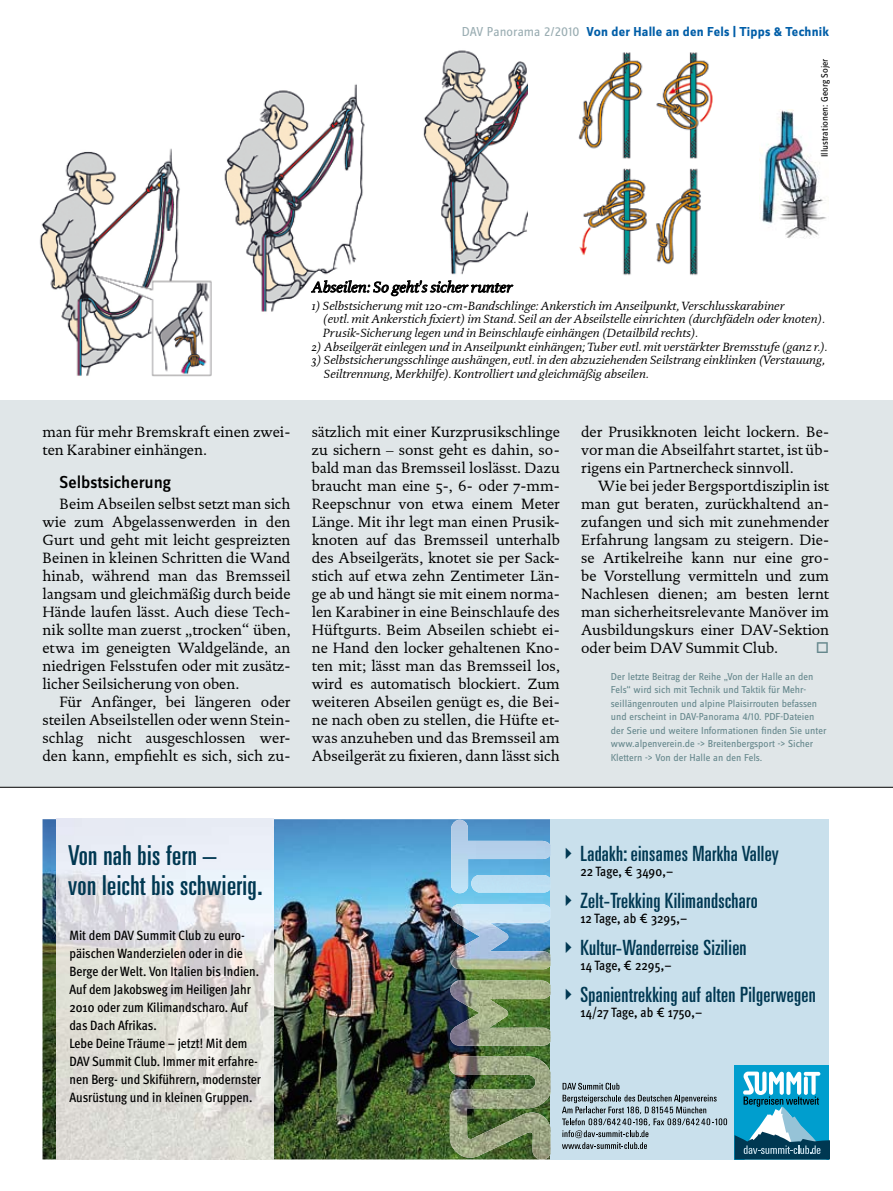
<style>
.page{position:relative;width:893px;height:1191px;background:#fff}
.page>*{position:absolute;margin:0;border:0;box-sizing:border-box;transform-origin:0 0}
.t1{font:ultra-condensed 27.45px/29.7px "Univers LT Pro";letter-spacing:.015em;color:#003852}
.t2{font:ultra-condensed 21px "Univers LT Pro";letter-spacing:.015em;color:#003852}
.t3{font:500 18px "Zine Sans Dis";color:#000}
.t4{font:15px/18px "DTL Documenta ST";color:#000;text-align:justify}
.t5{font:italic 15px "DTL Documenta ST";color:#000}
.t6{font:500 13.5px/18px "Meta Cond OT";color:#000}
.t7{font:700 13.5px "Zine Sans Dis";letter-spacing:.01em;color:#005ea8}
.t8{font:italic 12px/13.5px "DTL Documenta ST";color:#000}
.t9{font:10.5px/13.5px "Zine Sans Dis";color:#65878c}
.t10{font:9.75px "Zine Sans Dis";color:#000}
.s1{font-weight:400;color:#9baeb3}
</style>
<div class="page">
<div style="left:0;top:401px;width:893px;height:790px;background:#e0e6e8"></div>
<div style="left:0;top:787px;width:893px;height:404px;background:#fff"></div>
<hr style="left:0;top:787px;width:893px;height:1px;background:#000">
<img style="left:39px;top:50px;width:489px;height:327px">
<img style="left:761px;top:109px;width:65px;height:130px">
<img style="left:578px;top:52px;width:135px;height:224px">
<svg style="left:311px;top:280px;width:202px;height:18px"></svg>
<img style="left:43px;top:819px;width:508px;height:340px">
<img style="left:57px;top:819px;width:217px;height:340px">
<div style="left:551px;top:819px;width:278px;height:340px;background:#c9e0ec"></div>
<svg style="left:562px;top:1082px;width:165px;height:67px"></svg>
<div style="left:735px;top:1064px;width:94px;height:95px;background:#009ece"></div>
<svg style="left:735px;top:1071px;width:94px;height:88px"></svg>
<img style="left:446px;top:1056px;width:105px;height:103px">
<img style="left:451px;top:819px;width:100px;height:74px">
<img style="left:445px;top:980px;width:106px;height:65px">
<img style="left:446px;top:904px;width:105px;height:65px">
<p class="t7" style="left:462px;top:25px;width:369px"><span class="s1">DAV Panorama 2/2010</span> Von der Halle an den Fels | Tipps &amp; Technik</p>
<p class="t10" style="left:819px;top:157px;width:100px;rotate:-90deg">Illustrationen: Georg Sojer</p>
<p class="t4" style="left:43px;top:423px;width:250px">man für mehr Bremskraft einen zwei&shy;ten Karabiner einhängen.</p>
<p class="t3" style="left:60px;top:472px;width:113px">Selbstsicherung</p>
<p class="t4" style="left:43px;top:495px;width:250px;text-indent:17px">Beim Abseilen selbst setzt man sich wie zum Abgelassenwerden in den Gurt und geht mit leicht gespreizten Beinen in kleinen Schritten die Wand hinab, während man das Bremsseil langsam und gleichmäßig durch beide Hände laufen lässt. Auch diese Tech&shy;nik sollte man zuerst „trocken“ üben, etwa im geneigten Waldgelände, an niedrigen Felsstufen oder mit zusätz&shy;licher Seilsicherung von oben.</p>
<p class="t4" style="left:43px;top:693px;width:250px;text-indent:17px">Für Anfänger, bei längeren oder steilen Abseilstellen oder wenn Stein&shy;schlag nicht ausgeschlossen wer&shy;den kann, empfiehlt es sich, sich zu-</p>
<p class="t5" style="left:312px;top:278px;width:202px">Abseilen: So geht's sicher runter</p>
<p class="t8" style="left:323px;top:299px;width:503px;text-indent:-11px">1) Selbstsicherung mit 120-cm-Bandschlinge: Ankerstich im Anseilpunkt, Verschlusskarabiner<br>(evtl. mit Ankerstich fixiert) im Stand. Seil an der Abseilstelle einrichten (durchfädeln oder knoten).<br>Prusik-Sicherung legen und in Beinschlaufe einhängen (Detailbild rechts).</p>
<p class="t8" style="left:312px;top:339px;width:517px">2) Abseilgerät einlegen und in Anseilpunkt einhängen; Tuber evtl. mit verstärkter Bremsstufe (ganz r.).</p>
<p class="t8" style="left:324px;top:353px;width:503px;text-indent:-12px">3) Selbstsicherungsschlinge aushängen, evtl. in den abzuziehenden Seilstrang einklinken (Verstauung,<br>Seiltrennung, Merkhilfe). Kontrolliert und gleichmäßig abseilen.</p>
<p class="t4" style="left:312px;top:423px;width:250px">sätzlich mit einer Kurzprusikschlinge zu sichern – sonst geht es dahin, so&shy;bald man das Bremsseil loslässt. Dazu braucht man eine 5-, 6- oder 7-mm-Reepschnur von etwa einem Meter Länge. Mit ihr legt man einen Prusik&shy;knoten auf das Bremsseil unterhalb des Abseilgeräts, knotet sie per Sack&shy;stich auf etwa zehn Zentimeter Län&shy;ge ab und hängt sie mit einem norma&shy;len Karabiner in eine Beinschlaufe des Hüftgurts. Beim Abseilen schiebt ei&shy;ne Hand den locker gehaltenen Kno&shy;ten mit; lässt man das Bremsseil los, wird es automatisch blockiert. Zum weiteren Abseilen genügt es, die Bei&shy;ne nach oben zu stellen, die Hüfte et&shy;was anzuheben und das Bremsseil am Abseilgerät zu fixieren, dann lässt sich</p>
<p class="t4" style="left:581px;top:423px;width:250px">der Prusikknoten leicht lockern. Be&shy;vor man die Abseilfahrt startet, ist üb&shy;rigens ein Partnercheck sinnvoll.</p>
<p class="t4" style="left:581px;top:477px;width:250px;text-indent:17px">Wie bei jeder Bergsportdisziplin ist man gut beraten, zurückhaltend an&shy;zufangen und sich mit zunehmender Erfahrung langsam zu steigern. Die&shy;se Artikelreihe kann nur eine gro&shy;be Vorstellung vermitteln und zum Nachlesen dienen; am besten lernt man sicherheitsrelevante Manöver im Ausbildungskurs einer DAV-Sektion oder beim DAV Summit Club.</p>
<p class="t9" style="left:611px;top:670px;width:217px">Der letzte Beitrag der Reihe „Von der Halle an den Fels“ wird sich mit Technik und Taktik für Mehr&shy;seillängenrouten und alpine Plaisirrouten befassen und erscheint in DAV-Panorama 4/10. PDF-Dateien der Serie und weitere Informationen finden Sie unter www.alpenverein.de -&gt; Breitenbergsport -&gt; Sicher Klettern -&gt; Von der Halle an den Fels.</p>
<h1 class="t1" style="left:68px;top:840px;width:196px">Von nah bis fern –<br>von leicht bis schwierig.</h1>
<p class="t6" style="left:69px;top:925px;width:193px">Mit dem DAV Summit Club zu euro&shy;päischen Wander zielen oder in die Berge der Welt. Von Italien bis Indien.<br>Auf dem Jakobsweg im Heiligen Jahr 2010 oder zum Kilimandscharo. Auf das Dach Afrikas.<br>Lebe Deine Träume – jetzt! Mit dem DAV Summit Club. Immer mit erfahre&shy;nen Berg- und Skiführern, modernster Ausrüstung und in kleinen Gruppen.</p>
<h2 class="t2" style="left:580px;top:841px;width:200px">Ladakh: einsames Markha Valley</h2>
<p class="t6" style="left:580px;top:861px;width:94px">22 Tage, € 3490,–</p>
<h2 class="t2" style="left:580px;top:888px;width:179px">Zelt-Trekking Kilimandscharo</h2>
<p class="t6" style="left:580px;top:908px;width:109px">12 Tage, ab € 3295,–</p>
<h2 class="t2" style="left:580px;top:935px;width:168px">Kultur-Wanderreise Sizilien</h2>
<p class="t6" style="left:580px;top:955px;width:93px">14 Tage, € 2295,–</p>
<h2 class="t2" style="left:580px;top:982px;width:237px">Spanientrekking auf alten Pilgerwegen</h2>
<p class="t6" style="left:580px;top:1002px;width:124px">14/27 Tage, ab € 1750,–</p>
</div>
